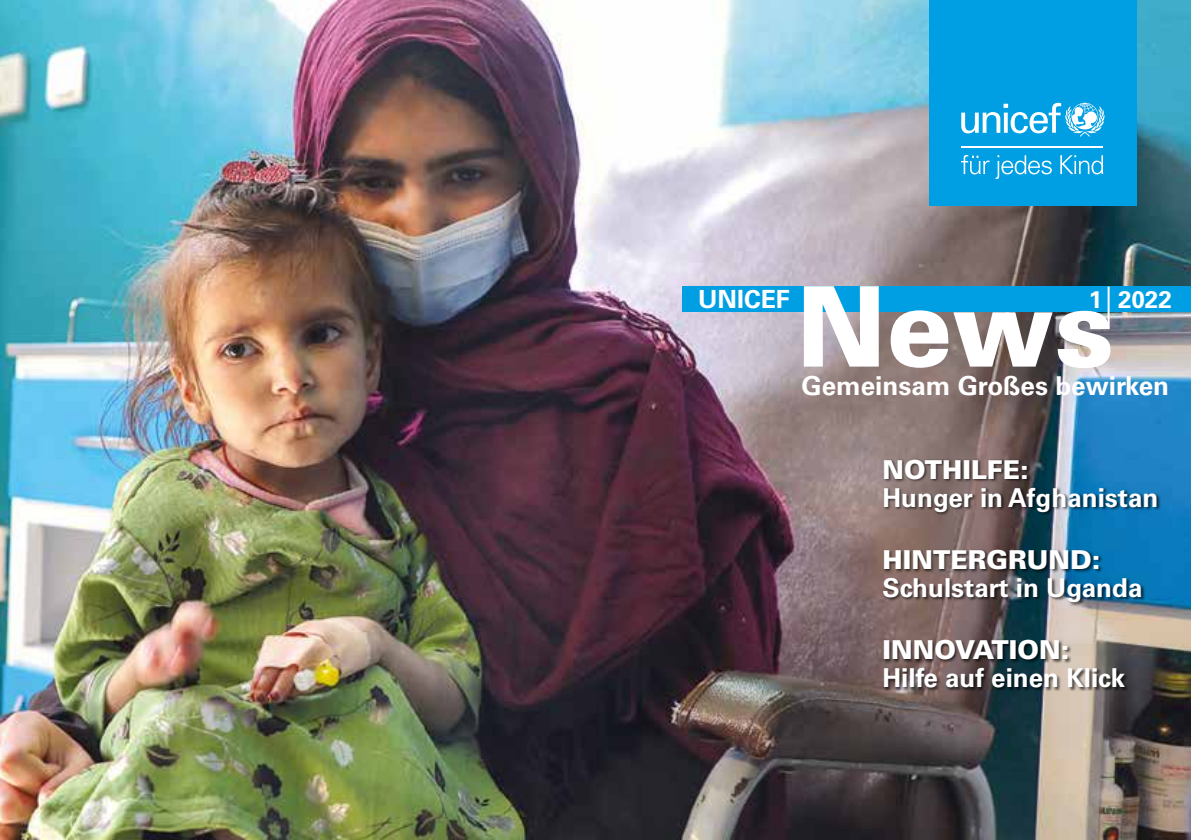
<style>
.page{position:relative;width:1191px;height:840px;background:#fff}
.page>*{position:absolute;margin:0;border:0;box-sizing:border-box;transform-origin:0 0}
.t1{font:900 108px "Univers LT Std";color:#fff}
.t2{font:700 26px "Univers LT Std";color:#fff}
.t3{font:900 26px "Univers LT Std";color:#fff}
.t4{font:700 25px "Univers LT Std";color:#fff}
.t5{font:700 24px "Univers LT Std";color:#fff}
.s1{font-size:111.2px}
</style>
<div class="page">
<img style="left:0;top:0;width:1191px;height:839px">
<div style="left:928px;top:0;width:208px;height:205px;background:#009fe3"></div>
<svg style="left:961px;top:155px;width:28px;height:19px"></svg>
<svg style="left:995px;top:155px;width:56px;height:24px"></svg>
<svg style="left:1060px;top:155px;width:43px;height:19px"></svg>
<svg style="left:961px;top:103px;width:143px;height:34px"></svg>
<hr style="left:961px;top:146px;width:142px;height:1px;background:#fff">
<div style="left:682px;top:286px;width:509px;height:26px;background:#009fe3"></div>
<hr style="left:1107px;top:286px;width:2px;height:43px;background:#fff">
<div style="left:883px;top:458px;width:277px;height:232px;background:#000;opacity:.65"></div>
<h1 class="t1" style="left:796px;top:260px;width:319px"><span class="s1">N</span>ews</h1>
<p class="t4" style="left:698px;top:285px;width:93px">UNICEF</p>
<p class="t5" style="left:1089px;top:285px;width:84px">1 2022</p>
<p class="t2" style="left:801px;top:370px;width:369px">Gemeinsam Großes bewirken</p>
<p class="t3" style="left:882px;top:452px;width:148px">NOTHILFE:</p>
<p class="t2" style="left:882px;top:482px;width:277px">Hunger in Afghanistan</p>
<p class="t3" style="left:882px;top:542px;width:220px">HINTERGRUND:</p>
<p class="t2" style="left:882px;top:572px;width:261px">Schulstart in Uganda</p>
<p class="t3" style="left:882px;top:632px;width:188px">INNOVATION:</p>
<p class="t2" style="left:882px;top:662px;width:244px">Hilfe auf einen Klick</p>
</div>
